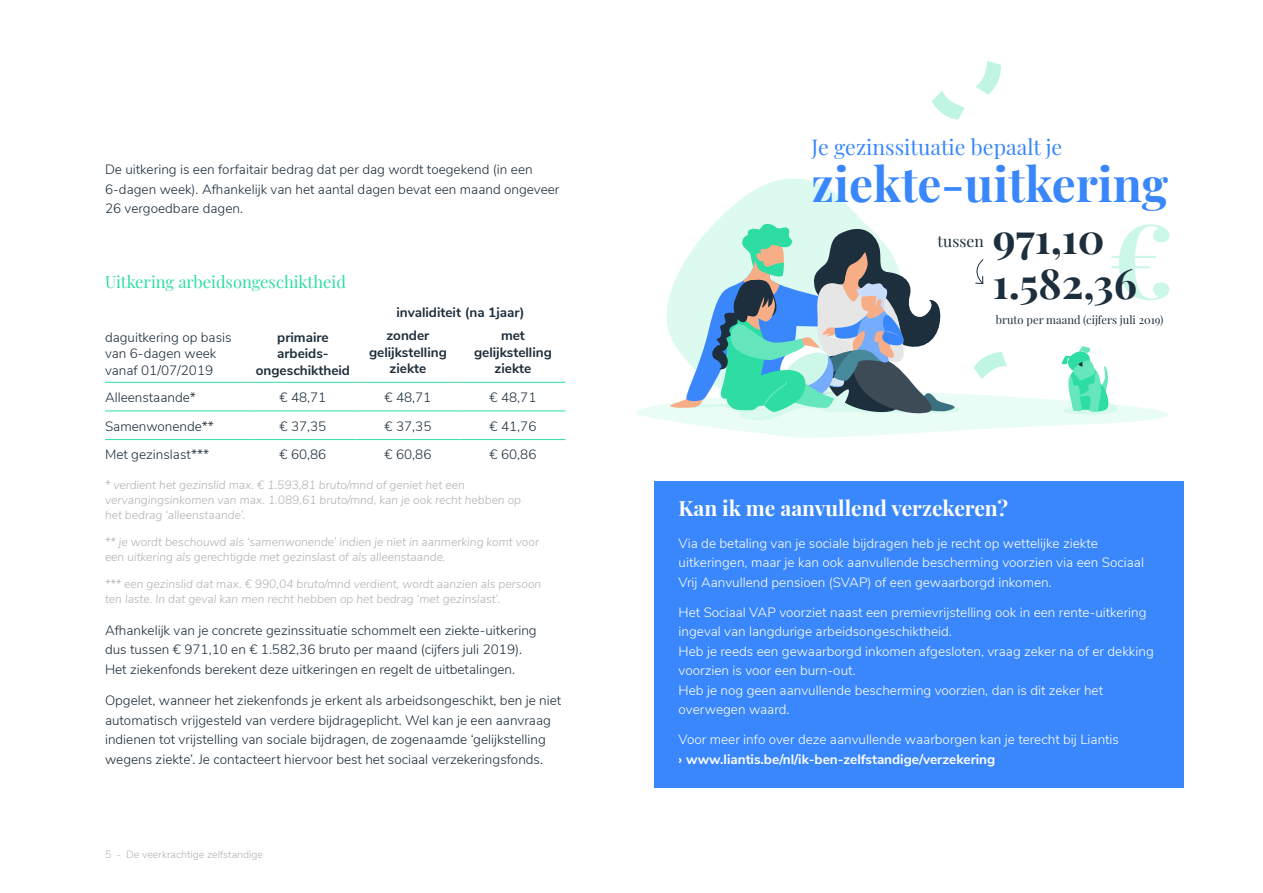
<style>
.page{position:relative;width:1263px;height:893px;background:#fff}
.page>*{position:absolute;margin:0;border:0;box-sizing:border-box;transform-origin:0 0}
.t1{font:700 47.7px "Playfair Display";color:#3987fb}
.t2{font:700 41.55px/45px "Playfair Display";color:#1d2e3c}
.t3{font:21.3px "Playfair Display";color:#3987fb}
.t4{font:700 21px "Playfair Display";color:#fff}
.t5{font:16.5px "Playfair Display";color:#2ddda4}
.t6{font:15.75px "Playfair Display";color:#1d2e3c}
.t7{font:300 13.5px/19.5px "Nunito Sans";color:#1d2e3c}
.t8{font:300 13.5px/19.5px "Nunito Sans";color:#fff}
.t9{font:700 13.5px/16.5px "Nunito Sans";color:#1d2e3c;text-align:center}
.t10{font:700 13.5px "Nunito Sans";color:#fff}
.t11{font:italic 300 12px/15px "Nunito Sans";color:#b3b3b3}
.t12{font:11.25px "Playfair Display";color:#1d2e3c}
.t13{font:300 10.5px "Nunito Sans";color:#b3b3b3}
</style>
<div class="page">
<div style="left:654px;top:481px;width:529px;height:307px;background:#3987fb"></div>
<svg style="left:718px;top:178px;width:143px;height:42px;fill:#ddfaf0"></svg>
<svg style="left:636px;top:220px;width:534px;height:218px"></svg>
<svg style="left:975px;top:61px;width:26px;height:34px"></svg>
<svg style="left:931px;top:90px;width:34px;height:30px"></svg>
<hr style="left:105px;top:382px;width:145px;height:1px;background:#2ddda4">
<hr style="left:250px;top:382px;width:105px;height:1px;background:#2ddda4">
<hr style="left:355px;top:382px;width:105px;height:1px;background:#2ddda4">
<hr style="left:460px;top:382px;width:105px;height:1px;background:#2ddda4">
<hr style="left:105px;top:411px;width:145px;height:1px;background:#2ddda4">
<hr style="left:250px;top:411px;width:105px;height:1px;background:#2ddda4">
<hr style="left:355px;top:411px;width:105px;height:1px;background:#2ddda4">
<hr style="left:460px;top:411px;width:105px;height:1px;background:#2ddda4">
<hr style="left:105px;top:439px;width:145px;height:1px;background:#2ddda4">
<hr style="left:250px;top:439px;width:105px;height:1px;background:#2ddda4">
<hr style="left:355px;top:439px;width:105px;height:1px;background:#2ddda4">
<hr style="left:460px;top:439px;width:105px;height:1px;background:#2ddda4">
<p class="t7" style="left:105px;top:159px;width:456px">De uitkering is een forfaitair bedrag dat per dag wordt toegekend (in een<br>6-dagen week). Afhankelijk van het aantal dagen bevat een maand ongeveer<br>26 vergoedbare dagen.</p>
<p class="t5" style="left:105px;top:269px;width:242px">Uitkering arbeidsongeschiktheid</p>
<p class="t7" style="left:105px;top:328px;width:128px;line-height:16.5px">daguitkering op basis van 6-dagen week vanaf 01/07/2019</p>
<p class="t9" style="left:256px;top:328px;width:96px">primaire arbeids&shy;ongeschiktheid</p>
<p class="t9" style="left:387px;top:299px;width:139px;line-height:23.7px;text-align:left;text-indent:10px">invaliditeit (na 1jaar) zonder</p>
<p class="t9" style="left:369px;top:343px;width:79px">gelijkstelling ziekte</p>
<p class="t9" style="left:474px;top:327px;width:79px">met gelijkstelling ziekte</p>
<p class="t7" style="left:105px;top:387px;width:92px">Alleenstaande*</p>
<p class="t7" style="left:280px;top:387px;width:48px">€ 48,71</p>
<p class="t7" style="left:385px;top:387px;width:48px">€ 48,71</p>
<p class="t7" style="left:490px;top:387px;width:48px">€ 48,71</p>
<p class="t7" style="left:105px;top:415px;width:110px">Samenwonende**</p>
<p class="t7" style="left:280px;top:415px;width:48px">€ 37,35</p>
<p class="t7" style="left:385px;top:415px;width:48px">€ 37,35</p>
<p class="t7" style="left:490px;top:415px;width:48px">€ 41,76</p>
<p class="t7" style="left:105px;top:444px;width:106px">Met gezinslast***</p>
<p class="t7" style="left:280px;top:444px;width:48px">€ 60,86</p>
<p class="t7" style="left:385px;top:444px;width:48px">€ 60,86</p>
<p class="t7" style="left:490px;top:444px;width:48px">€ 60,86</p>
<p class="t11" style="left:105px;top:477px;width:418px">* verdient het gezinslid max. € 1.593,81 bruto/mnd of geniet het een vervangingsinkomen van max. 1.089,61 bruto/mnd, kan je ook recht hebben op het bedrag ‘alleenstaande’.</p>
<p class="t11" style="left:105px;top:534px;width:436px">** je wordt beschouwd als ‘samenwonende’ indien je niet in aanmerking komt voor een uitkering als gerechtigde met gezinslast of als alleenstaande.</p>
<p class="t11" style="left:105px;top:576px;width:438px">*** een gezinslid dat max. € 990,04 bruto/mnd verdient, wordt aanzien als persoon ten laste. In dat geval kan men recht hebben op het bedrag ‘met gezinslast’.</p>
<p class="t7" style="left:105px;top:619px;width:433px">Afhankelijk van je concrete gezinssituatie schommelt een ziekte-uitkering dus tussen € 971,10 en € 1.582,36 bruto per maand (cijfers juli 2019).<br>Het ziekenfonds berekent deze uitkeringen en regelt de uitbetalingen.</p>
<p class="t7" style="left:105px;top:690px;width:458px">Opgelet, wanneer het ziekenfonds je erkent als arbeidsongeschikt, ben je niet automatisch vrijgesteld van verdere bijdrageplicht. Wel kan je een aanvraag indienen tot vrijstelling van sociale bijdragen, de zogenaamde ‘gelijkstelling wegens ziekte’. Je contacteert hiervoor best het sociaal verzekeringsfonds.</p>
<p class="t13" style="left:105px;top:847px;width:160px">5 - De veerkrachtige zelfstandige</p>
<h3 class="t3" style="left:811px;top:131px;width:252px">Je gezinssituatie bepaalt je</h3>
<h1 class="t1" style="left:811px;top:146px;width:358px">ziekte-uitkering</h1>
<h2 class="t2" style="left:993px;top:212px;width:146px">971,10<br>1.582,36</h2>
<p class="t12" style="left:996px;top:311px;width:169px">bruto per maand (cijfers juli 2019)</p>
<p class="t6" style="left:938px;top:229px;width:48px">tussen</p>
<h3 class="t4" style="left:679px;top:492px;width:331px">Kan ik me aanvullend verzekeren?</h3>
<p class="t8" style="left:679px;top:532px;width:467px">Via de betaling van je sociale bijdragen heb je recht op wettelijke ziekte uitkeringen, maar je kan ook aanvullende bescherming voorzien via een Sociaal<br>Vrij Aanvullend pensioen (SVAP) of een gewaarborgd inkomen.</p>
<p class="t8" style="left:679px;top:601px;width:477px">Het Sociaal VAP voorziet naast een premievrijstelling ook in een rente-uitkering ingeval van langdurige arbeidsongeschiktheid.<br>Heb je reeds een gewaarborgd inkomen afgesloten, vraag zeker na of er dekking voorzien is voor een burn-out.<br>Heb je nog geen aanvullende bescherming voorzien, dan is dit zeker het overwegen waard.</p>
<p class="t8" style="left:679px;top:729px;width:442px">Voor meer info over deze aanvullende waarborgen kan je terecht bij Liantis</p>
<p class="t10" style="left:679px;top:749px;width:318px">› www.liantis.be/nl/ik-ben-zelfstandige/verzekering</p>
</div>
